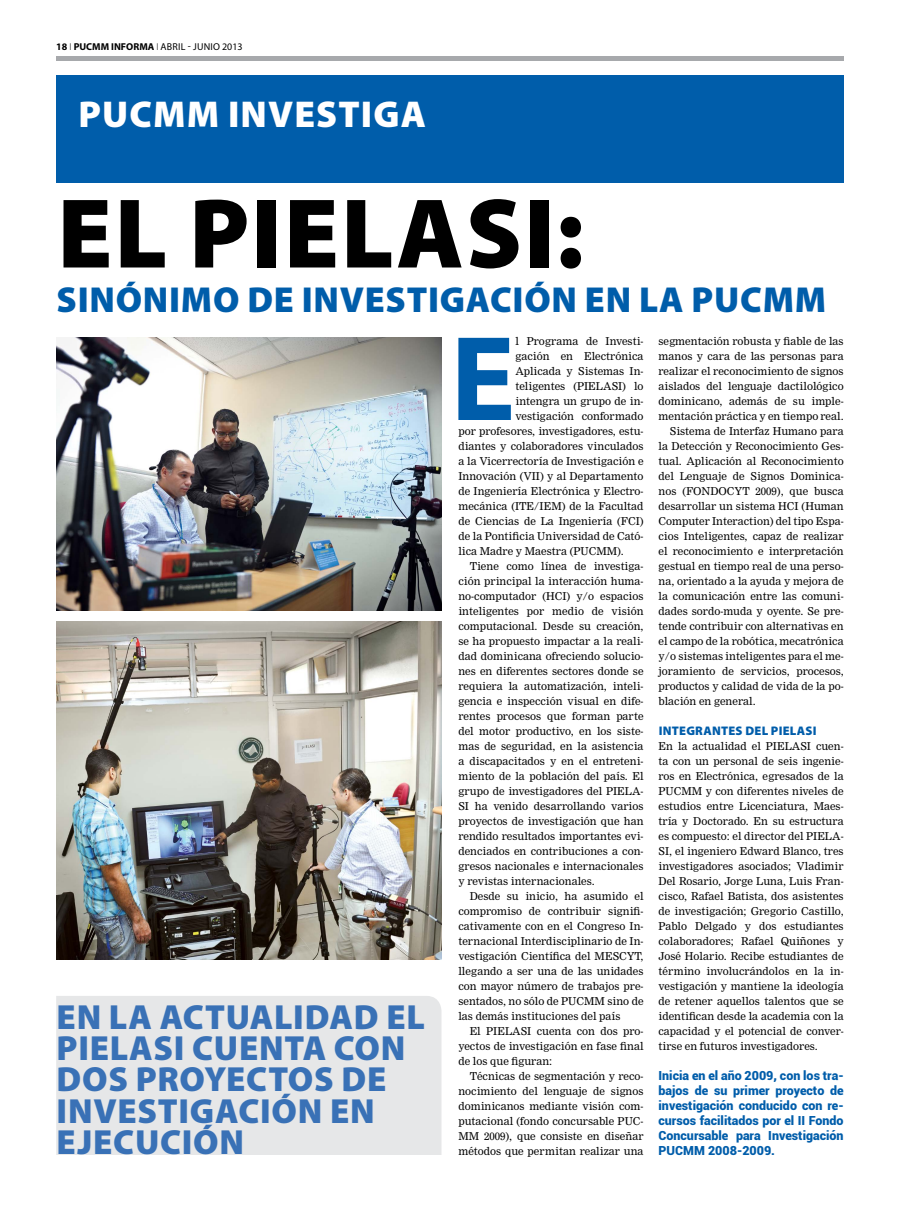
<style>
.page{position:relative;width:900px;height:1215px;background:#fff}
.page>*{position:absolute;margin:0;border:0;box-sizing:border-box;transform-origin:0 0}
.t1{font:700 121.88px "Myriad Pro";color:#005daa}
.t2{font:900 100px "Myriad Pro";color:#000}
.t3{font:900 37.5px "Myriad Pro";color:#fff}
.t4{font:900 36.25px "Myriad Pro";letter-spacing:.02em;color:#005daa}
.t5{font:900 35px/31.2px "Myriad Pro";letter-spacing:.02em;color:#3971b6}
.t6{font:900 12.5px/15px "Roboto";color:#005daa;text-align:justify}
.t7{font:900 12.5px "Myriad Pro";letter-spacing:.02em;color:#005daa}
.t8{font:10.62px/15px "Nimrod";color:#000;text-align:justify}
.t9{font:10px "Myriad Pro";letter-spacing:.02em;color:#000}
.s1{font-weight:700}
.s2{font-weight:300}
</style>
<div class="page">
<hr style="left:56px;top:56px;width:788px;height:4px;background:#a7a9ac">
<div style="left:56px;top:75px;width:788px;height:107px;background:#005daa"></div>
<div style="left:56px;top:996px;width:386px;height:159px;background:#e6e7e8"></div>
<img style="left:56px;top:338px;width:386px;height:273px">
<img style="left:56px;top:621px;width:385px;height:339px">
<p class="t9" style="left:56px;top:40px;width:188px"><span class="s1">18</span> <span class="s2">I</span> <span class="s1">PUCMM INFORMA</span> <span class="s2">I</span> ABRIL - JUNIO 2013</p>
<h3 class="t3" style="left:78px;top:93px;width:53px">PUCMM</h3>
<h3 class="t3" style="left:228px;top:93px;width:23px">INVESTIGA</h3>
<h2 class="t2" style="left:57px;top:177px;width:244px">EL PIELASI</h2>
<h2 class="t2" style="left:556px;top:177px;width:30px">:</h2>
<h3 class="t4" style="left:57px;top:279px;width:686px">SINÓNIMO DE INVESTIGACIÓN EN LA PUCMM</h3>
<h3 class="t5" style="left:57px;top:1002px;width:370px">EN LA ACTUALIDAD EL<br>PIELASI</h3>
<h3 class="t5" style="left:57px;top:1033px;width:350px;text-indent:136px">CUENTA CON<br>DOS PROYECTOS DE<br>INVESTIGACIÓN EN<br>EJECUCIÓN</h3>
<h1 class="t1" style="left:450px;top:299px;width:67px">E</h1>
<p class="t8" style="left:515px;top:334px;width:130px">l Programa de Investi-</p>
<p class="t8" style="left:515px;top:349px;width:130px">gación en Electrónica</p>
<p class="t8" style="left:515px;top:364px;width:130px">Aplicada y Sistemas In-</p>
<p class="t8" style="left:515px;top:379px;width:130px">teligentes (PIELASI) lo</p>
<p class="t8" style="left:515px;top:394px;width:130px">intengra un grupo de in-</p>
<p class="t8" style="left:515px;top:409px;width:130px">vestigación conformado</p>
<p class="t8" style="left:458px;top:424px;width:187px">por profesores, investigadores, estu-</p>
<p class="t8" style="left:458px;top:439px;width:187px">diantes y colaboradores vinculados</p>
<p class="t8" style="left:458px;top:454px;width:187px">a la Vicerrectoría de Investigación e</p>
<p class="t8" style="left:458px;top:469px;width:187px">Innovación (VII) y al Departamento</p>
<p class="t8" style="left:458px;top:484px;width:187px">de Ingeniería Electrónica y Electro-</p>
<p class="t8" style="left:458px;top:499px;width:187px">mecánica (ITE/IEM) de la Facultad</p>
<p class="t8" style="left:458px;top:514px;width:187px">de Ciencias de La Ingeniería (FCI)</p>
<p class="t8" style="left:458px;top:529px;width:187px">de la Pontificia Universidad de Cató-</p>
<p class="t8" style="left:458px;top:544px;width:167px">lica Madre y Maestra (PUCMM).</p>
<p class="t8" style="left:470px;top:559px;width:175px">Tiene como línea de investiga-</p>
<p class="t8" style="left:458px;top:574px;width:187px">ción principal la interacción huma-</p>
<p class="t8" style="left:458px;top:589px;width:187px">no-computador (HCI) y/o espacios</p>
<p class="t8" style="left:458px;top:604px;width:187px">inteligentes por medio de visión</p>
<p class="t8" style="left:458px;top:619px;width:187px">computacional. Desde su creación,</p>
<p class="t8" style="left:458px;top:634px;width:187px">se ha propuesto impactar a la reali-</p>
<p class="t8" style="left:458px;top:649px;width:187px">dad dominicana ofreciendo solucio-</p>
<p class="t8" style="left:458px;top:664px;width:187px">nes en diferentes sectores donde se</p>
<p class="t8" style="left:458px;top:679px;width:187px">requiera la automatización, inteli-</p>
<p class="t8" style="left:458px;top:694px;width:187px">gencia e inspección visual en dife-</p>
<p class="t8" style="left:458px;top:709px;width:187px">rentes procesos que forman parte</p>
<p class="t8" style="left:458px;top:724px;width:187px">del motor productivo, en los siste-</p>
<p class="t8" style="left:458px;top:739px;width:187px">mas de seguridad, en la asistencia</p>
<p class="t8" style="left:458px;top:754px;width:187px">a discapacitados y en el entreteni-</p>
<p class="t8" style="left:458px;top:769px;width:187px">miento de la población del país. El</p>
<p class="t8" style="left:458px;top:784px;width:187px">grupo de investigadores del PIELA-</p>
<p class="t8" style="left:458px;top:799px;width:187px">SI ha venido desarrollando varios</p>
<p class="t8" style="left:458px;top:814px;width:187px">proyectos de investigación que han</p>
<p class="t8" style="left:458px;top:829px;width:187px">rendido resultados importantes evi-</p>
<p class="t8" style="left:458px;top:844px;width:187px">denciados en contribuciones a con-</p>
<p class="t8" style="left:458px;top:859px;width:187px">gresos nacionales e internacionales</p>
<p class="t8" style="left:458px;top:874px;width:138px">y revistas internacionales.</p>
<p class="t8" style="left:470px;top:889px;width:175px">Desde su inicio, ha asumido el</p>
<p class="t8" style="left:458px;top:904px;width:187px">compromiso de contribuir signifi-</p>
<p class="t8" style="left:458px;top:919px;width:187px">cativamente con en el Congreso In-</p>
<p class="t8" style="left:458px;top:934px;width:187px">ternacional Interdisciplinario de In-</p>
<p class="t8" style="left:458px;top:949px;width:187px">vestigación Científica del MESCYT,</p>
<p class="t8" style="left:458px;top:964px;width:187px">llegando a ser una de las unidades</p>
<p class="t8" style="left:458px;top:979px;width:187px">con mayor número de trabajos pre-</p>
<p class="t8" style="left:458px;top:994px;width:187px">sentados, no sólo de PUCMM sino de</p>
<p class="t8" style="left:458px;top:1009px;width:164px">las demás instituciones del país</p>
<p class="t8" style="left:470px;top:1024px;width:175px">El PIELASI cuenta con dos pro-</p>
<p class="t8" style="left:458px;top:1039px;width:187px">yectos de investigación en fase final</p>
<p class="t8" style="left:458px;top:1054px;width:95px">de los que figuran:</p>
<p class="t8" style="left:470px;top:1069px;width:175px">Técnicas de segmentación y reco-</p>
<p class="t8" style="left:458px;top:1084px;width:187px">nocimiento del lenguaje de signos</p>
<p class="t8" style="left:458px;top:1099px;width:187px">dominicanos mediante visión com-</p>
<p class="t8" style="left:458px;top:1114px;width:187px">putacional (fondo concursable PUC-</p>
<p class="t8" style="left:458px;top:1129px;width:187px">MM 2009), que consiste en diseñar</p>
<p class="t8" style="left:458px;top:1144px;width:187px">métodos que permitan realizar una</p>
<p class="t8" style="left:659px;top:334px;width:187px">segmentación robusta y fiable de las</p>
<p class="t8" style="left:659px;top:349px;width:187px">manos y cara de las personas para</p>
<p class="t8" style="left:659px;top:364px;width:187px">realizar el reconocimiento de signos</p>
<p class="t8" style="left:659px;top:379px;width:187px">aislados del lenguaje dactilológico</p>
<p class="t8" style="left:659px;top:394px;width:187px">dominicano, además de su imple-</p>
<p class="t8" style="left:659px;top:409px;width:187px">mentación práctica y en tiempo real.</p>
<p class="t8" style="left:670px;top:424px;width:175px">Sistema de Interfaz Humano para</p>
<p class="t8" style="left:659px;top:439px;width:187px">la Detección y Reconocimiento Ges-</p>
<p class="t8" style="left:659px;top:454px;width:187px">tual. Aplicación al Reconocimiento</p>
<p class="t8" style="left:659px;top:469px;width:187px">del Lenguaje de Signos Dominica-</p>
<p class="t8" style="left:659px;top:484px;width:187px">nos (FONDOCYT 2009), que busca</p>
<p class="t8" style="left:659px;top:499px;width:187px">desarrollar un sistema HCI (Human</p>
<p class="t8" style="left:659px;top:514px;width:187px">Computer Interaction) del tipo Espa-</p>
<p class="t8" style="left:659px;top:529px;width:187px">cios Inteligentes, capaz de realizar</p>
<p class="t8" style="left:659px;top:544px;width:187px">el reconocimiento e interpretación</p>
<p class="t8" style="left:659px;top:559px;width:187px">gestual en tiempo real de una perso-</p>
<p class="t8" style="left:659px;top:574px;width:187px">na, orientado a la ayuda y mejora de</p>
<p class="t8" style="left:659px;top:589px;width:187px">la comunicación entre las comuni-</p>
<p class="t8" style="left:659px;top:604px;width:187px">dades sordo-muda y oyente. Se pre-</p>
<p class="t8" style="left:659px;top:619px;width:187px">tende contribuir con alternativas en</p>
<p class="t8" style="left:659px;top:634px;width:187px">el campo de la robótica, mecatrónica</p>
<p class="t8" style="left:659px;top:649px;width:187px">y/o sistemas inteligentes para el me-</p>
<p class="t8" style="left:659px;top:664px;width:187px">joramiento de servicios, procesos,</p>
<p class="t8" style="left:659px;top:679px;width:187px">productos y calidad de vida de la po-</p>
<p class="t8" style="left:659px;top:694px;width:99px">blación en general.</p>
<p class="t7" style="left:659px;top:724px;width:128px">INTEGRANTES DEL PIELASI</p>
<p class="t8" style="left:659px;top:739px;width:187px">En la actualidad el PIELASI cuen&shy;ta con un personal de seis ingenie&shy;ros en Electrónica, egresados de la PUCMM y con diferentes niveles de estudios entre Licenciatura, Maes&shy;tría y Doctorado. En su estructura es compuesto: el director del PIELA-SI, el ingeniero Edward Blanco, tres investigadores asociados; Vladimir Del Rosario, Jorge Luna, Luis Fran&shy;cisco, Rafael Batista, dos asistentes de investigación; Gregorio Castillo, Pablo Delgado y dos estudiantes colaboradores; Rafael Quiñones y José Holario. Recibe estudiantes de término involucrándolos en la in&shy;vestigación y mantiene la ideología de retener aquellos talentos que se identifican desde la academia con la capacidad y el potencial de conver&shy;tirse en futuros investigadores.</p>
<p class="t6" style="left:659px;top:1068px;width:187px">Inicia en el año 2009, con los tra&shy;bajos de su primer proyecto de investigación conducido con re&shy;cursos facilitados por el II Fondo Concursable para Investigación PUCMM 2008-2009.</p>
</div>
